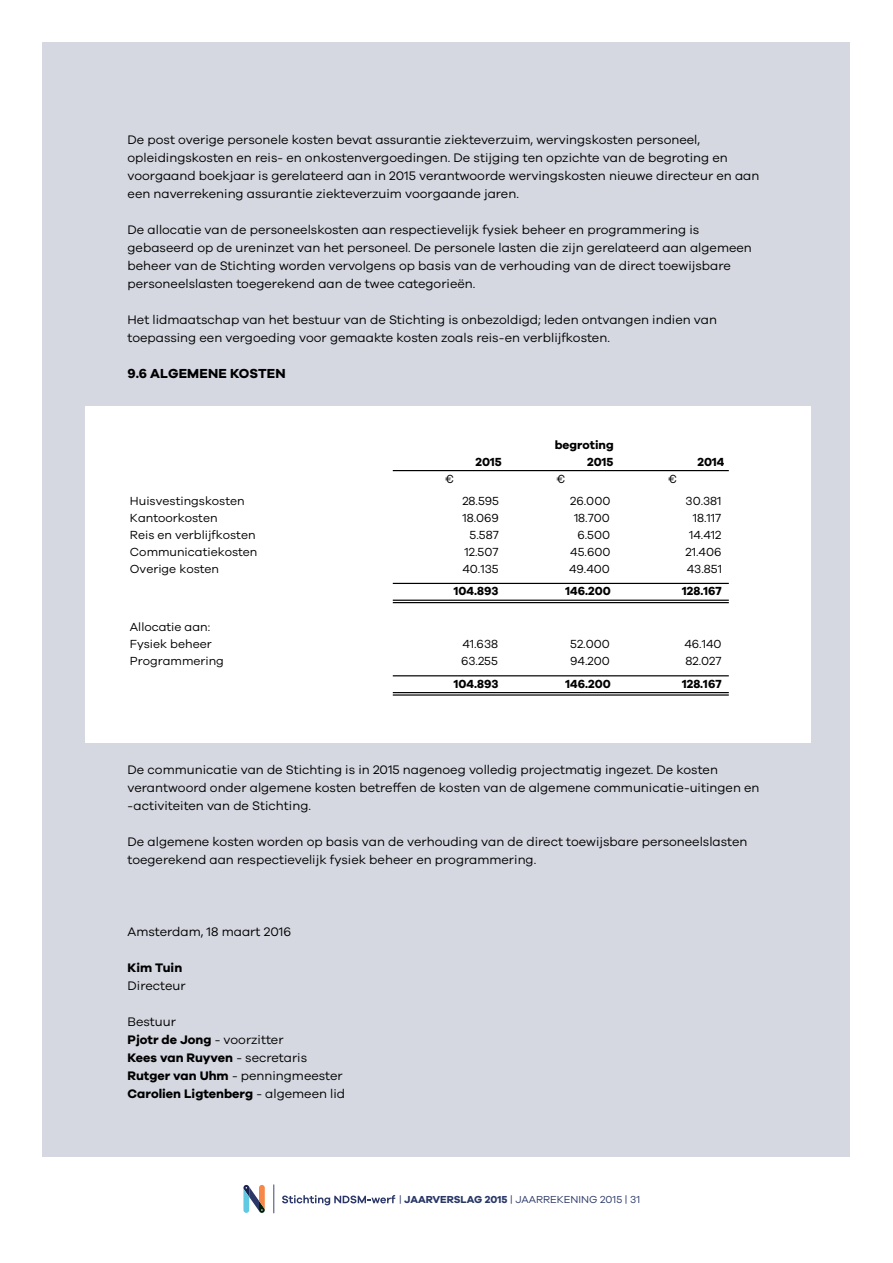
<style>
.page{position:relative;width:893px;height:1263px;background:#fff}
.page>*{position:absolute;margin:0;border:0;box-sizing:border-box;transform-origin:0 0}
.t1{font:700 13.5px "Galano Grotesque";letter-spacing:.01em;color:#000}
.t2{font:12.75px/18px "Galano Grotesque";color:#000}
.t3{font:700 12.75px "Galano Grotesque";color:#000}
.t4{font:12.15px/16.8px "Galano Grotesque";color:#000}
.t5{font:700 12.15px "Galano Grotesque";color:#000}
.t6{font:10.5px "Galano Grotesque";color:#2a3867}
.s1{font-weight:700}
</style>
<div class="page">
<div style="left:43px;top:43px;width:807px;height:1114px;background:#d5d8e1"></div>
<svg style="left:243px;top:1185px;width:22px;height:28px"></svg>
<svg style="left:282px;top:1195px;width:113px;height:10px"></svg>
<svg style="left:273px;top:1184px;width:1px;height:29px"></svg>
<div style="left:85px;top:406px;width:725px;height:336px;background:#fff"></div>
<hr style="left:393px;top:470px;width:336px;height:1px;background:#000">
<hr style="left:393px;top:583px;width:336px;height:1px;background:#000">
<hr style="left:393px;top:600px;width:336px;height:1px;background:#000">
<hr style="left:393px;top:602px;width:336px;height:1px;background:#000">
<hr style="left:393px;top:675px;width:336px;height:1px;background:#000">
<hr style="left:393px;top:692px;width:336px;height:1px;background:#000">
<hr style="left:393px;top:694px;width:336px;height:2px;background:#000">
<p class="t2" style="left:128px;top:130px;width:633px">De post overige personele kosten bevat assurantie ziekteverzuim, wervingskosten personeel, opleidingskosten en reis- en onkostenvergoedingen. De stijging ten opzichte van de begroting en voorgaand boekjaar is gerelateerd aan in 2015 verantwoorde wervingskosten nieuwe directeur en aan een naverrekening assurantie ziekteverzuim voorgaande jaren.</p>
<p class="t2" style="left:128px;top:220px;width:626px">De allocatie van de personeelskosten aan respectievelijk fysiek beheer en programmering is gebaseerd op de ureninzet van het personeel. De personele lasten die zijn gerelateerd aan algemeen beheer van de Stichting worden vervolgens op basis van de verhouding van de direct toewijsbare personeelslasten toegerekend aan de twee categorieën.</p>
<p class="t2" style="left:128px;top:310px;width:591px">Het lidmaatschap van het bestuur van de Stichting is onbezoldigd; leden ontvangen indien van toepassing een vergoeding voor gemaakte kosten zoals reis-en verblijfkosten.</p>
<p class="t1" style="left:128px;top:365px;width:43px">9.6 Alge</p>
<p class="t1" style="left:187px;top:365px;width:100px">mene kosten</p>
<p class="t5" style="left:555px;top:437px;width:60px">begroting</p>
<p class="t5" style="left:476px;top:454px;width:28px">2015</p>
<p class="t5" style="left:587px;top:454px;width:28px">2015</p>
<p class="t5" style="left:698px;top:454px;width:28px">2014</p>
<p class="t4" style="left:444px;top:470px;width:11px">€</p>
<p class="t4" style="left:556px;top:470px;width:11px">€</p>
<p class="t4" style="left:668px;top:470px;width:11px">€</p>
<p class="t4" style="left:130px;top:492px;width:116px">Huisvestingskosten</p>
<p class="t4" style="left:462px;top:492px;width:38px">28.595</p>
<p class="t4" style="left:570px;top:492px;width:42px">26.000</p>
<p class="t4" style="left:686px;top:492px;width:37px">30.381</p>
<p class="t4" style="left:130px;top:509px;width:89px">Kantoorkosten</p>
<p class="t4" style="left:462px;top:509px;width:38px">18.069</p>
<p class="t4" style="left:574px;top:509px;width:37px">18.700</p>
<p class="t4" style="left:693px;top:509px;width:30px">18.117</p>
<p class="t4" style="left:130px;top:526px;width:127px">Reis en verblijfkosten</p>
<p class="t4" style="left:470px;top:526px;width:31px">5.587</p>
<p class="t4" style="left:577px;top:526px;width:34px">6.500</p>
<p class="t4" style="left:689px;top:526px;width:34px">14.412</p>
<p class="t4" style="left:130px;top:543px;width:129px">Communicatiekosten</p>
<p class="t4" style="left:465px;top:543px;width:35px">12.507</p>
<p class="t4" style="left:570px;top:543px;width:42px">45.600</p>
<p class="t4" style="left:686px;top:543px;width:37px">21.406</p>
<p class="t4" style="left:130px;top:560px;width:91px">Overige kosten</p>
<p class="t4" style="left:462px;top:560px;width:38px">40.135</p>
<p class="t4" style="left:569px;top:560px;width:42px">49.400</p>
<p class="t4" style="left:687px;top:560px;width:37px">43.851</p>
<p class="t5" style="left:454px;top:584px;width:46px">104.893</p>
<p class="t5" style="left:565px;top:584px;width:47px">146.200</p>
<p class="t5" style="left:682px;top:584px;width:41px">128.167</p>
<p class="t4" style="left:130px;top:618px;width:83px">Allocatie aan:<br>Fysiek beheer</p>
<p class="t4" style="left:462px;top:635px;width:37px">41.638</p>
<p class="t4" style="left:570px;top:635px;width:41px">52.000</p>
<p class="t4" style="left:684px;top:635px;width:39px">46.140</p>
<p class="t4" style="left:130px;top:652px;width:96px">Programmering</p>
<p class="t4" style="left:461px;top:652px;width:38px">63.255</p>
<p class="t4" style="left:570px;top:652px;width:41px">94.200</p>
<p class="t4" style="left:686px;top:652px;width:37px">82.027</p>
<p class="t5" style="left:454px;top:676px;width:46px">104.893</p>
<p class="t5" style="left:565px;top:676px;width:47px">146.200</p>
<p class="t5" style="left:682px;top:676px;width:41px">128.167</p>
<p class="t2" style="left:128px;top:760px;width:633px">De communicatie van de Stichting is in 2015 nagenoeg volledig projectmatig ingezet. De kosten verantwoord onder algemene kosten betreffen de kosten van de algemene communicatie-uitingen en -activiteiten van de Stichting.</p>
<p class="t2" style="left:128px;top:832px;width:621px">De algemene kosten worden op basis van de verhouding van de direct toewijsbare personeelslasten toegerekend aan respectievelijk fysiek beheer en programmering.</p>
<p class="t2" style="left:128px;top:922px;width:165px">Amsterdam, 18 maart 2016</p>
<p class="t3" style="left:128px;top:960px;width:56px">Kim Tuin</p>
<p class="t2" style="left:128px;top:976px;width:60px">Directeur</p>
<p class="t2" style="left:128px;top:1012px;width:219px">Bestuur<br><span class="s1">Pjotr de Jong</span> - voorzitter<br><span class="s1">Kees van Ruyven</span> - secretaris<br><span class="s1">Rutger van Uhm</span> - penningmeester<br><span class="s1">Carolien Ligtenberg</span> - algemeen lid</p>
<p class="t6" style="left:399px;top:1193px;width:243px">| <span class="s1">JAARVERSLAG 2015</span> | JAARREKENING 2015 | 31</p>
</div>
